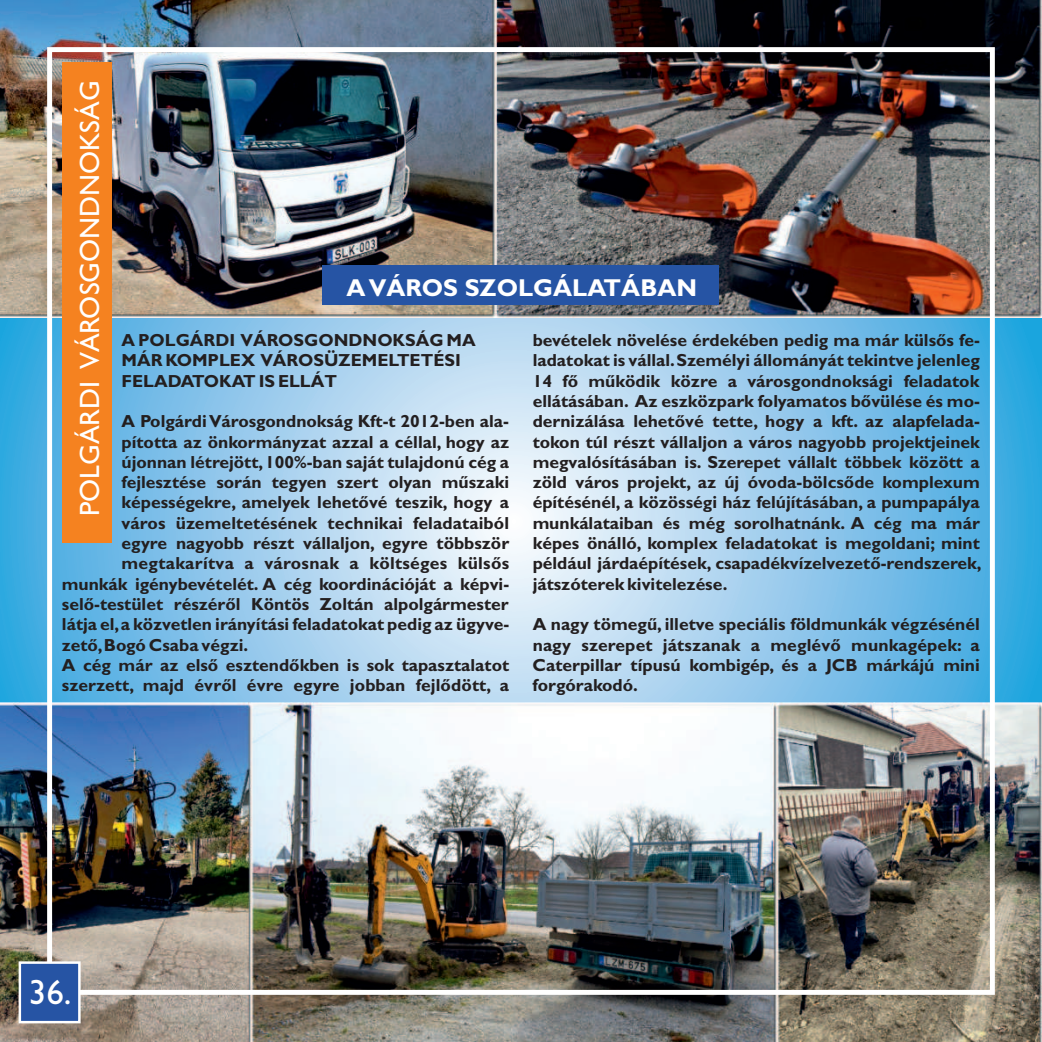
<style>
.page{position:relative;width:1042px;height:1042px;background:#fff}
.page>*{position:absolute;margin:0;border:0;box-sizing:border-box;transform-origin:0 0}
.t1{font:35px "Gill Sans";color:#fff}
.t2{font:28px "Gill Sans";color:#fff}
.t3{font:700 24.5px "Gill Sans";color:#fff}
.t4{font:700 17.5px/20.3px "Gill Sans";color:#231f20}
</style>
<div class="page">
<svg style="left:0;top:317px;width:1042px;height:386px;background:#95cbec"></svg>
<img style="left:0;top:703px;width:1042px;height:339px">
<img style="left:0;top:0;width:1042px;height:317px">
<div style="left:47px;top:47px;width:948px;height:948px;border:5px solid #fff"></div>
<div style="left:19px;top:961px;width:62px;height:62px;background:#2654a4;border:2px solid #fff"></div>
<div style="left:62px;top:62px;width:50px;height:480px;background:#f58220"></div>
<div style="left:322px;top:265px;width:397px;height:40px;background:#2654a4"></div>
<h2 class="t2" style="left:73px;top:516px;width:437px;rotate:-90deg">POLGÁRDI VÁROSGONDNOKSÁG</h2>
<h3 class="t3" style="left:346px;top:273px;width:352px">A VÁROS SZOLGÁLATÁBAN</h3>
<p class="t4" style="left:122px;top:330px;width:356px">A POLGÁRDI VÁROSGONDNOKSÁG MA<br>MÁR KOMPLEX VÁROSÜZEMELTETÉSI<br>FELADATOKAT IS ELLÁT</p>
<p class="t4" style="left:122px;top:412px;width:389px">A Polgárdi Városgondnokság Kft-t 2012-ben ala-</p>
<p class="t4" style="left:122px;top:432px;width:389px">pította az önkormányzat azzal a céllal, hogy az</p>
<p class="t4" style="left:122px;top:452px;width:389px">újonnan létrejött, 100%-ban saját tulajdonú cég a</p>
<p class="t4" style="left:122px;top:472px;width:389px">fejlesztése során tegyen szert olyan műszaki</p>
<p class="t4" style="left:122px;top:493px;width:389px">képességekre, amelyek lehetővé teszik, hogy a</p>
<p class="t4" style="left:122px;top:513px;width:389px">város üzemeltetésének technikai feladataiból</p>
<p class="t4" style="left:122px;top:533px;width:389px">egyre nagyobb részt vállaljon, egyre többször</p>
<p class="t4" style="left:122px;top:554px;width:389px">megtakarítva a városnak a költséges külsős</p>
<p class="t4" style="left:62px;top:574px;width:449px">munkák igénybevételét. A cég koordinációját a képvi-</p>
<p class="t4" style="left:62px;top:594px;width:448px">selő-testület részéről Köntös Zoltán alpolgármester</p>
<p class="t4" style="left:62px;top:615px;width:449px">látja el, a közvetlen irányítási feladatokat pedig az ügyve-</p>
<p class="t4" style="left:62px;top:635px;width:188px">zető, Bogó Csaba végzi.</p>
<p class="t4" style="left:62px;top:655px;width:449px">A cég már az első esztendőkben is sok tapasztalatot</p>
<p class="t4" style="left:62px;top:675px;width:449px">szerzett, majd évről évre egyre jobban fejlődött, a</p>
<p class="t4" style="left:533px;top:330px;width:450px">bevételek növelése érdekében pedig ma már külsős fe&shy;ladatokat is vállal. Személyi állományát tekintve jelenleg 14 fő működik közre a városgondnoksági feladatok ellátásában. Az eszközpark folyamatos bővülése és mo&shy;dernizálása lehetővé tette, hogy a kft. az alapfelada&shy;tokon túl részt vállaljon a város nagyobb projektjeinek megvalósításában is. Szerepet vállalt többek között a zöld város projekt, az új óvoda-bölcsőde komplexum építésénél, a közösségi ház felújításában, a pumpapálya munkálataiban és még sorolhatnánk. A cég ma már képes önálló, komplex feladatokat is megoldani; mint például járdaépítések, csapadékvízelvezető-rendszerek, játszóterek kivitelezése.</p>
<p class="t4" style="left:533px;top:615px;width:449px;text-align:justify">A nagy tömegű, illetve speciális földmunkák végzésénél nagy szerepet játszanak a meglévő munkagépek: a Caterpillar típusú kombigép, és a JCB márkájú mini forgórakodó.</p>
<h1 class="t1" style="left:29px;top:972px;width:44px">36.</h1>
</div>
